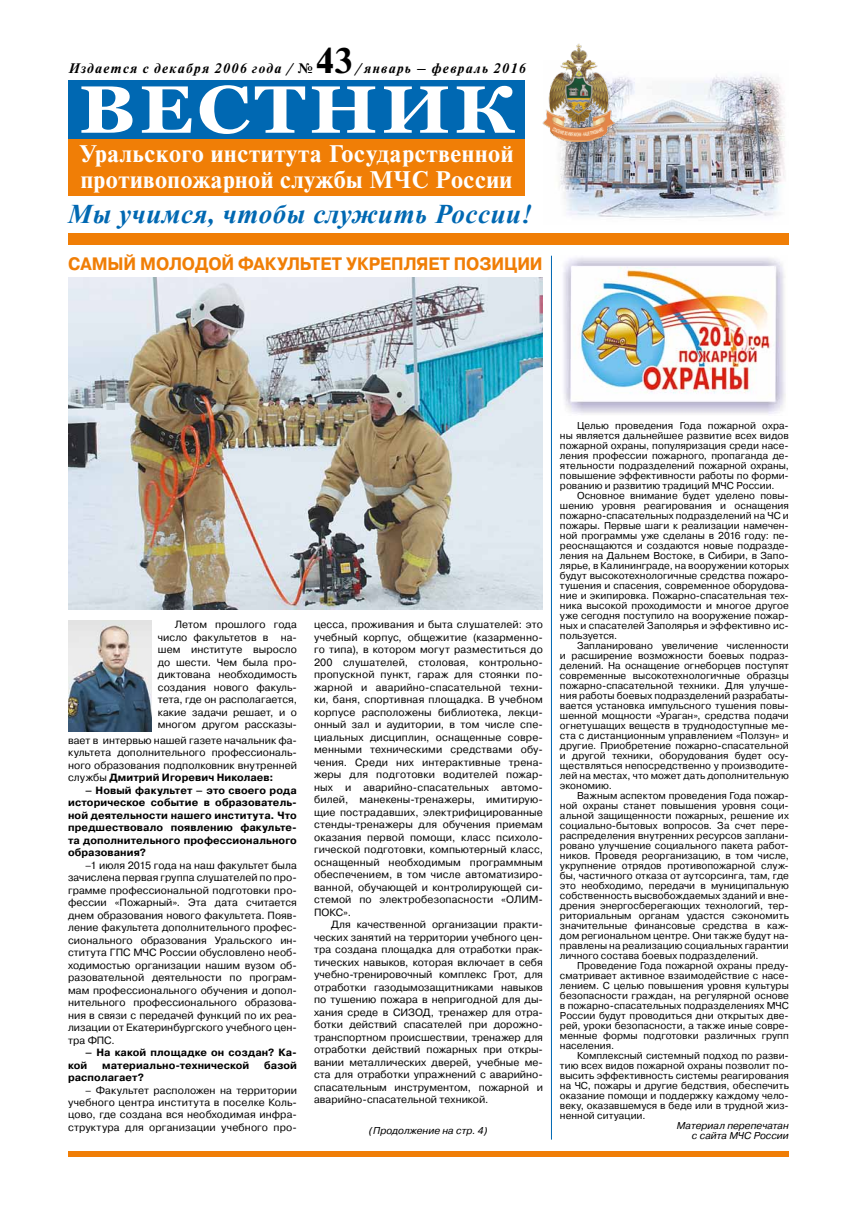
<style>
.page{position:relative;width:857px;height:1219px;background:#fff}
.page>*{position:absolute;margin:0;border:0;box-sizing:border-box;transform-origin:0 0}
.t1{font:700 66.8px "Georgia";letter-spacing:.05em;color:#fff;scale:1.12 1}
.t2{font:700 35.5px "Newton C";color:#000}
.t3{font:italic 700 27px "Times New Roman";letter-spacing:.02em;color:#0068b2}
.t4{font:700 24px/26px "Newton C";letter-spacing:.02em;color:#fff}
.t5{font:700 18px "Pragmatica C";letter-spacing:-.01em;color:#f07e06;scale:.93 1}
.t6{font:italic 700 13.8px "Newton C";letter-spacing:.1em;color:#000}
.t7{font:10.5px/12.5px "Pragmatica C";letter-spacing:.005em;color:#000;text-align:justify}
.t8{font:700 10.5px/12.5px "Pragmatica C";letter-spacing:.01em;color:#000;text-align:justify}
.t9{font:10px/10px "Pragmatica C";letter-spacing:.005em;color:#000;text-align:justify}
.t10{font:italic 10px/10px "Pragmatica C";color:#000;text-align:right}
.s1{font-style:normal}
.s2{font-weight:700}
</style>
<div class="page">
<div style="left:68px;top:1151px;width:720px;height:6px;background:#f07e06"></div>
<img style="left:559px;top:75px;width:226px;height:143px">
<div style="left:68px;top:80px;width:456px;height:60px;background:#0068b2"></div>
<div style="left:68px;top:140px;width:456px;height:56px;background:#f07e06"></div>
<div style="left:68px;top:233px;width:720px;height:11px;background:#f07e06"></div>
<img style="left:68px;top:278px;width:474px;height:331px">
<img style="left:68px;top:620px;width:83px;height:112px">
<hr style="left:550px;top:256px;width:1px;height:884px;background:#0068b2">
<img style="left:542px;top:43px;width:72px;height:98px">
<img style="left:563px;top:257px;width:223px;height:157px">
<h2 class="t2" style="left:316px;top:41px;width:38px">43</h2>
<h3 class="t6" style="left:68px;top:61px;width:247px">Издается с декабря 2006 года / <span class="s1">№</span></h3>
<h3 class="t6" style="left:355px;top:61px;width:171px">/ январь – февраль 2016</h3>
<h1 class="t1" style="left:79px;top:72px;width:390px">ВЕСТНИК</h1>
<h3 class="t4" style="left:79px;top:141px;width:435px">Уральского института Государственной противопожарной службы МЧС России</h3>
<h3 class="t3" style="left:68px;top:196px;width:465px">Мы учимся, чтобы служить России!</h3>
<h3 class="t5" style="left:68px;top:253px;width:511px">Самый молодой факультет укрепляет позиции</h3>
<p class="t7" style="left:158px;top:619px;width:140px;text-indent:17px">Летом прошлого года число факультетов в на&shy;шем институте выросло до шести. Чем была про&shy;диктована необходимость создания нового факуль&shy;тета, где он располагается, какие задачи решает, и о многом другом рассказы-</p>
<p class="t7" style="left:68px;top:734px;width:230px">вает в интервью нашей газете начальник фа&shy;культета дополнительного профессиональ&shy;ного образования подполковник внутренней службы <span class="s2">Дмитрий Игоревич Николаев:</span></p>
<p class="t8" style="left:68px;top:784px;width:230px;text-indent:17px">– Новый факультет – это своего рода историческое событие в образователь&shy;ной деятельности нашего института. Что предшествовало появлению факульте&shy;та дополнительного профессионального образования?</p>
<p class="t7" style="left:68px;top:859px;width:230px;text-indent:17px">–1 июля 2015 года на наш факультет была зачислена первая группа слушателей по про&shy;грамме профессиональной подготовки про&shy;фессии «Пожарный». Эта дата считается днем образования нового факультета. Появ&shy;ление факультета дополнительного профес&shy;сионального образования Уральского ин&shy;ститута ГПС МЧС России обусловлено необ&shy;ходимостью организации нашим вузом об&shy;разовательной деятельности по програм&shy;мам профессионального обучения и допол&shy;нительного профессионального образова&shy;ния в связи с передачей функций по их реа&shy;лизации от Екатеринбургского учебного цен&shy;тра ФПС.</p>
<p class="t8" style="left:68px;top:1046px;width:230px;text-indent:17px">– На какой площадке он создан? Ка&shy;кой</p>
<p class="t8" style="left:102px;top:1059px;width:149px">материально-технической</p>
<p class="t8" style="left:264px;top:1059px;width:34px">базой</p>
<p class="t8" style="left:68px;top:1071px;width:77px">располагает?</p>
<p class="t7" style="left:68px;top:1084px;width:230px;text-indent:17px">– Факультет расположен на территории учебного центра института в поселке Коль&shy;цово, где создана вся необходимая инфра&shy;структура для организации учебного про-</p>
<p class="t7" style="left:314px;top:619px;width:230px">цесса, проживания и быта слушателей: это учебный корпус, общежитие (казарменно&shy;го типа), в котором могут разместиться до 200 слушателей, столовая, контрольно&shy;пропускной пункт, гараж для стоянки по&shy;жарной и аварийно-спасательной техни&shy;ки, баня, спортивная площадка. В учебном корпусе расположены библиотека, лекци&shy;онный зал и аудитории, в том числе спе&shy;циальных дисциплин, оснащенные совре&shy;менными техническими средствами обу&shy;чения. Среди них интерактивные трена&shy;жеры для подготовки водителей пожар&shy;ных и аварийно-спасательных автомо&shy;билей, манекены-тренажеры, имитирую&shy;щие пострадавших, электрифицированные стенды-тренажеры для обучения приемам оказания первой помощи, класс психоло&shy;гической подготовки, компьютерный класс, оснащенный необходимым программным обеспечением, в том числе автоматизиро&shy;ванной, обучающей и контролирующей си&shy;стемой по электробезопасности «ОЛИМ-ПОКС».</p>
<p class="t7" style="left:314px;top:918px;width:230px;text-indent:17px">Для качественной организации практи&shy;ческих занятий на территории учебного цен&shy;тра создана площадка для отработки прак&shy;тических навыков, которая включает в себя учебно-тренировочный комплекс Грот, для отработки газодымозащитниками навыков по тушению пожара в непригодной для ды&shy;хания среде в СИЗОД, тренажер для отра&shy;ботки действий спасателей при дорожно&shy;транспортном происшествии, тренажер для отработки действий пожарных при откры&shy;вании металлических дверей, учебные ме&shy;ста для отработки упражнений с аварийно&shy;спасательным инструментом, пожарной и аварийно-спасательной техникой.</p>
<p class="t10" style="left:369px;top:1125px;width:120px">(Продолжение на стр. 4)</p>
<p class="t9" style="left:559px;top:421px;width:230px;text-indent:17px">Целью проведения Года пожарной охра&shy;ны является дальнейшее развитие всех видов пожарной охраны, популяризация среди насе&shy;ления профессии пожарного, пропаганда де&shy;ятельности подразделений пожарной охраны, повышение эффективности работы по форми&shy;рованию и развитию традиций МЧС России.</p>
<p class="t9" style="left:559px;top:491px;width:230px;text-indent:17px">Основное внимание будет уделено повы&shy;шению уровня реагирования и оснащения пожарно-спасательных подразделений на ЧС и пожары. Первые шаги к реализации намечен&shy;ной программы уже сделаны в 2016 году: пе&shy;реоснащаются и создаются новые подразде&shy;ления на Дальнем Востоке, в Сибири, в Запо&shy;лярье, в Калининграде, на вооружении которых будут высокотехнологичные средства пожаро&shy;тушения и спасения, современное оборудова&shy;ние и экипировка. Пожарно-спасательная тех&shy;ника высокой проходимости и многое другое уже сегодня поступило на вооружение пожар&shy;ных и спасателей Заполярья и эффективно ис&shy;пользуется.</p>
<p class="t9" style="left:559px;top:641px;width:230px;text-indent:17px">Запланировано увеличение численности и расширение возможности боевых подраз&shy;делений. На оснащение огнеборцев поступят современные высокотехнологичные образцы пожарно-спасательной техники. Для улучше&shy;ния работы боевых подразделений разрабаты&shy;вается установка импульсного тушения повы&shy;шенной мощности «Ураган», средства подачи огнетушащих веществ в труднодоступные ме&shy;ста с дистанционным управлением «Ползун» и другие. Приобретение пожарно-спасательной и другой техники, оборудования будет осу&shy;ществляться непосредственно у производите&shy;лей на местах, что может дать дополнительную экономию.</p>
<p class="t9" style="left:559px;top:791px;width:230px;text-indent:17px">Важным аспектом проведения Года пожар&shy;ной охраны станет повышения уровня соци&shy;альной защищенности пожарных, решение их социально-бытовых вопросов. За счет пере&shy;распределения внутренних ресурсов заплани&shy;ровано улучшение социального пакета работ&shy;ников. Проведя реорганизацию, в том числе, укрупнение отрядов противопожарной служ&shy;бы, частичного отказа от аутсорсинга, там, где это необходимо, передачи в муниципальную собственность высвобождаемых зданий и вне&shy;дрения энергосберегающих технологий, тер&shy;риториальным органам удастся сэкономить значительные финансовые средства в каж&shy;дом региональном центре. Они также будут на&shy;правлены на реализацию социальных гарантии личного состава боевых подразделений.</p>
<p class="t9" style="left:559px;top:961px;width:230px;text-indent:17px">Проведение Года пожарной охраны преду&shy;сматривает активное взаимодействие с насе&shy;лением. С целью повышения уровня культуры безопасности граждан, на регулярной основе в пожарно-спасательных подразделениях МЧС России будут проводиться дни открытых две&shy;рей, уроки безопасности, а также иные совре&shy;менные формы подготовки различных групп населения.</p>
<p class="t9" style="left:559px;top:1051px;width:230px;text-indent:17px">Комплексный системный подход по разви&shy;тию всех видов пожарной охраны позволит по&shy;высить эффективность системы реагирования на ЧС, пожары и другие бедствия, обеспечить оказание помощи и поддержку каждому чело&shy;веку, оказавшемуся в беде или в трудной жиз&shy;ненной ситуации.</p>
<p class="t10" style="left:676px;top:1121px;width:113px">Материал перепечатан с сайта МЧС России</p>
</div>
